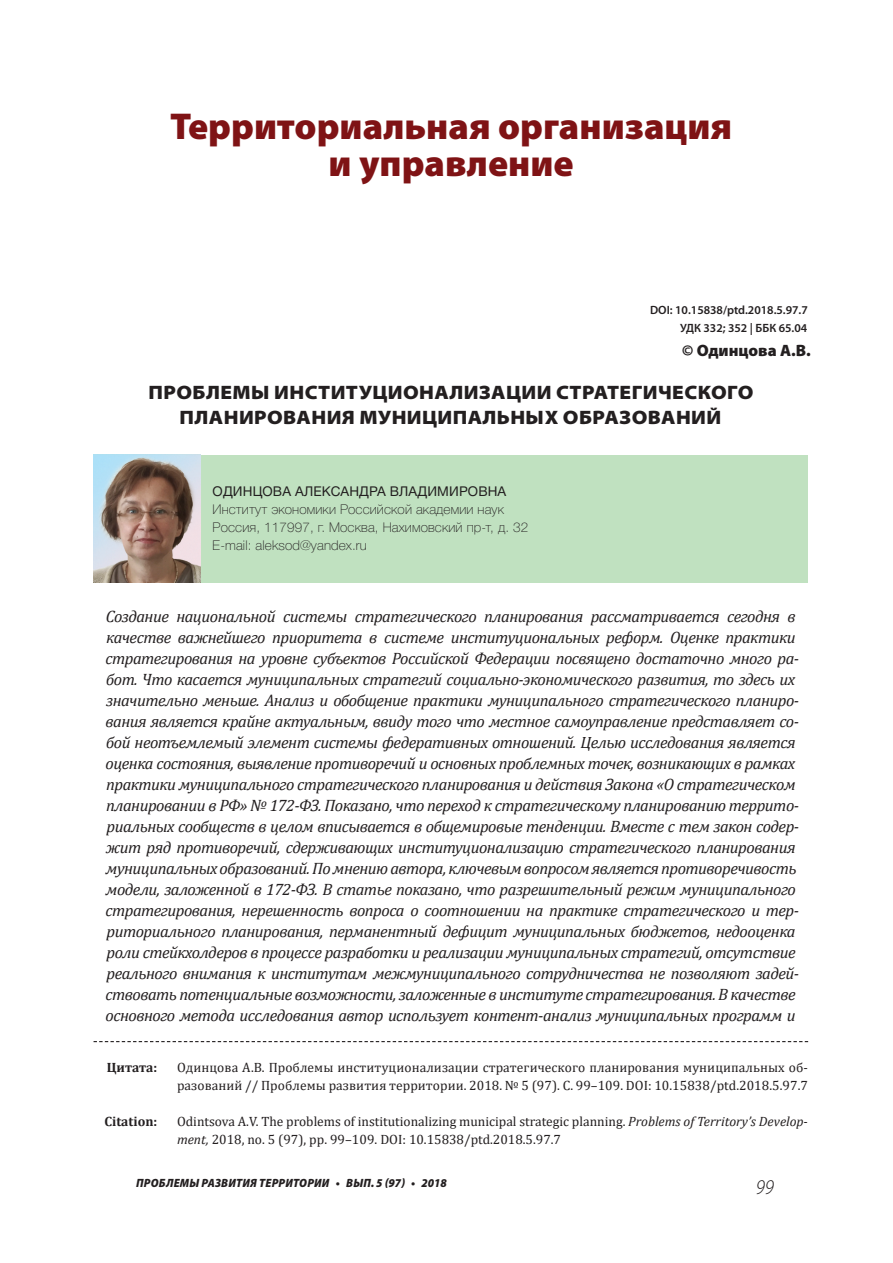
<style>
.page{position:relative;width:893px;height:1263px;background:#fff}
.page>*{position:absolute;margin:0;border:0;box-sizing:border-box;transform-origin:0 0}
.t1{font:900 37.5px/37.5px "Myriad Pro";color:#7f1315;text-align:center}
.t2{font:italic 300 semi-condensed 21px "Myriad Pro";color:#231f20}
.t3{font:900 semi-expanded 19.5px/25.5px "Myriad Pro";letter-spacing:.02em;color:#231f20;text-align:center}
.t4{font:italic 16.5px/21px "Cambria";letter-spacing:-.03em;color:#231f20}
.t5{font:900 16.5px "Myriad Pro";color:#231f20}
.t6{font:13.5px/18px "Cambria";letter-spacing:.005em;color:#231f20}
.t7{font:100 13.5px/18px "Helvetica Neue Cyr";letter-spacing:.01em;color:#231f20}
.t8{font:13.5px "Helvetica Neue Cyr";letter-spacing:.01em;color:#231f20}
.t9{font:700 13.5px "Cambria";color:#231f20}
.t10{font:600 12px/18.6px "Myriad Pro";color:#231f20;text-align:right}
.t11{font:italic 900 semi-condensed 12px "Myriad Pro";letter-spacing:.02em;color:#231f20}
.s1{font-style:italic}
</style>
<div class="page">
<div style="left:94px;top:455px;width:714px;height:127px;background:#c0e1c0"></div>
<img style="left:94px;top:455px;width:107px;height:127px">
<svg style="left:94px;top:1041px;width:714px;height:1px"></svg>
<h1 class="t1" style="left:170px;top:110px;width:563px">Территориальная организация и управление</h1>
<p class="t10" style="left:650px;top:301px;width:159px">DOI: 10.15838/ptd.2018.5.97.7<br>УДК 332; 352 | Б БК 65.04</p>
<p class="t5" style="left:682px;top:345px;width:130px">© Одинцова А.В.</p>
<p class="t3" style="left:149px;top:381px;width:606px">ПРОБЛЕМЫ ИНСТИТУЦИОНАЛИЗАЦИИ СТРАТЕГИЧЕСКОГО<br>ПЛАНИРОВАНИЯ МУНИЦИПАЛЬНЫХ ОБРАЗОВАНИЙ</p>
<p class="t8" style="left:213px;top:487px;width:295px">ОДИНЦОВА АЛЕКСАНДРА ВЛАДИМИРОВНА</p>
<p class="t7" style="left:213px;top:502px;width:317px">Институт экономики Российской академии наук<br>Россия, 117997, г. Москва, Нахимовский пр-т, д. 32<br>E-mail: aleksod@yandex.ru</p>
<p class="t4" style="left:105px;top:606px;width:695px">Создание национальной системы стратегического планирования рассматривается сегодня в качестве важнейшего приоритета в системе институциональных реформ. Оценке практики стратегирования на уровне субъектов Российской Федерации посвящено достаточно много ра&shy;бот. Что касается муниципальных стратегий социально-экономического развития, то здесь их значительно меньше. Анализ и обобщение практики муниципального стратегического планиро&shy;вания является крайне актуальным, ввиду того что местное самоуправление представляет со&shy;бой неотъемлемый элемент системы федеративных отношений. Целью исследования является оценка состояния, выявление противоречий и основных проблемных точек, возникающих в рамках практики муниципального стратегического планирования и действия Закона «О стратегическом планировании в РФ» № 172-ФЗ. Показано, что переход к стратегическому планированию террито&shy;риальных сообществ в целом вписывается в общемировые тенденции. Вместе с тем закон содер&shy;жит ряд противоречий, сдерживающих институционализацию стратегического планирования муниципальныхобразований. Помнениюавтора, ключевымвопросомявляетсяпротиворечивость модели, заложенной в 172-ФЗ. В статье показано, что разрешительный режим муниципального стратегирования, нерешенность вопроса о соотношении на практике стратегического и тер&shy;риториального планирования, перманентный дефицит муниципальных бюджетов, недооценка роли стейкхолдеров в процессе разработки и реализации муниципальных стратегий, отсутствие реального внимания к институтам межмуниципального сотрудничества не позволяют задей&shy;ствовать потенциальные возможности, заложенные в институте стратегирования. В качестве основного метода исследования автор использует контент-анализ муниципальных программ и</p>
<p class="t9" style="left:107px;top:1059px;width:52px">Цитата:</p>
<p class="t9" style="left:104px;top:1113px;width:54px">Citation:</p>
<p class="t6" style="left:177px;top:1058px;width:632px">Одинцова А.В. Проблемы институционализации стратегического планирования муниципальных об&shy;разований // Проблемы развития территории. 2018. № 5 (97). С. 99–109. DOI: 10.15838/ptd.2018.5.97.7</p>
<p class="t6" style="left:177px;top:1112px;width:632px">Odintsova A.V. The problems of institutionalizing municipal strategic planning. <span class="s1">Problems of Territory’s D evelop&shy;ment,</span> 2018, no. 5 (97), pp. 99–109. DOI: 10.15838/ptd.2018.5.97.7</p>
<p class="t11" style="left:136px;top:1178px;width:312px">ПРОБЛЕМЫ РАЗВИТИЯ ТЕРРИТОРИИ • ВЫП. 5 (97) • 2018</p>
<p class="t2" style="left:756px;top:1178px;width:20px">99</p>
</div>
